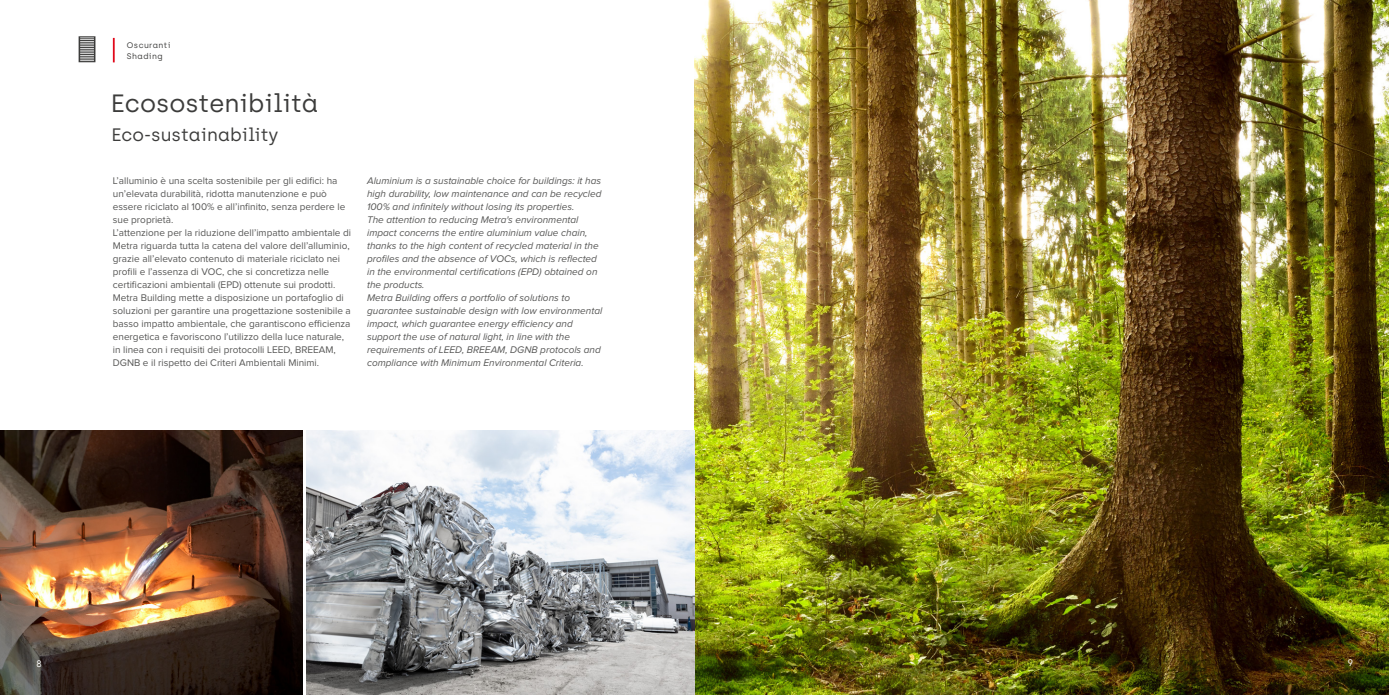
<style>
.page{position:relative;width:1389px;height:695px;background:#fff}
.page>*{position:absolute;margin:0;border:0;box-sizing:border-box;transform-origin:0 0}
.t1{font:25px "Archia";color:#3c3c3b}
.t2{font:18px "Archia";color:#3c3c3b}
.t3{font:10px/13px "Proxima Nova";color:#575756}
.t4{font:italic 10px/13px "Proxima Nova";color:#575756}
.t5{font:9.5px "Archia";color:#fff}
.t6{font:8.1px/10.8px "Archia";letter-spacing:.05em;color:#3c3c3b}
</style>
<div class="page">
<img style="left:0;top:430px;width:303px;height:264px">
<img style="left:694px;top:0;width:695px;height:694px">
<img style="left:307px;top:430px;width:387px;height:264px">
<svg style="left:79px;top:36px;width:16px;height:26px"></svg>
<hr style="left:113px;top:38px;width:2px;height:24px;background:#e1081a">
<p class="t6" style="left:127px;top:39px;width:45px">Oscuranti<br>Shading</p>
<h1 class="t1" style="left:111px;top:89px;width:209px">Ecosostenibilità</h1>
<h2 class="t2" style="left:111px;top:124px;width:169px">Eco-sustainability</h2>
<p class="t3" style="left:113px;top:174px;width:240px">L’alluminio è una scelta sostenibile per gli edifici: ha un’elevata durabilità, ridotta manutenzione e può essere riciclato al 100% e all’infinito, senza perdere le sue proprietà.<br>L’attenzione per la riduzione dell’impatto ambientale di Metra riguarda tutta la catena del valore dell’alluminio, grazie all’elevato contenuto di materiale riciclato nei profili e l’assenza di VOC, che si concretizza nelle certificazioni ambientali (EPD) ottenute sui prodotti.<br>Metra Building mette a disposizione un portafoglio di soluzioni per garantire una progettazione sostenibile a basso impatto ambientale, che garantiscono efficienza energetica e favoriscono l’utilizzo della luce naturale, in linea con i requisiti dei protocolli LEED, BREEAM, DGNB e il rispetto dei Criteri Ambientali Minimi.</p>
<p class="t4" style="left:367px;top:174px;width:237px">Aluminium is a sustainable choice for buildings: it has high durability, low maintenance and can be recycled 100% and infinitely without losing its properties.<br>The attention to reducing Metra's environmental impact concerns the entire aluminium value chain, thanks to the high content of recycled material in the profiles and the absence of VOCs, which is reflected in the environmental certifications (EPD) obtained on the products.<br>Metra Building offers a portfolio of solutions to guarantee sustainable design with low environmental impact, which guarantee energy efficiency and support the use of natural light, in line with the requirements of LEED, BREEAM, DGNB protocols and compliance with Minimum Environmental Criteria.</p>
<p class="t5" style="left:36px;top:657px;width:7px">8</p>
<p class="t5" style="left:1347px;top:657px;width:7px">9</p>
</div>
